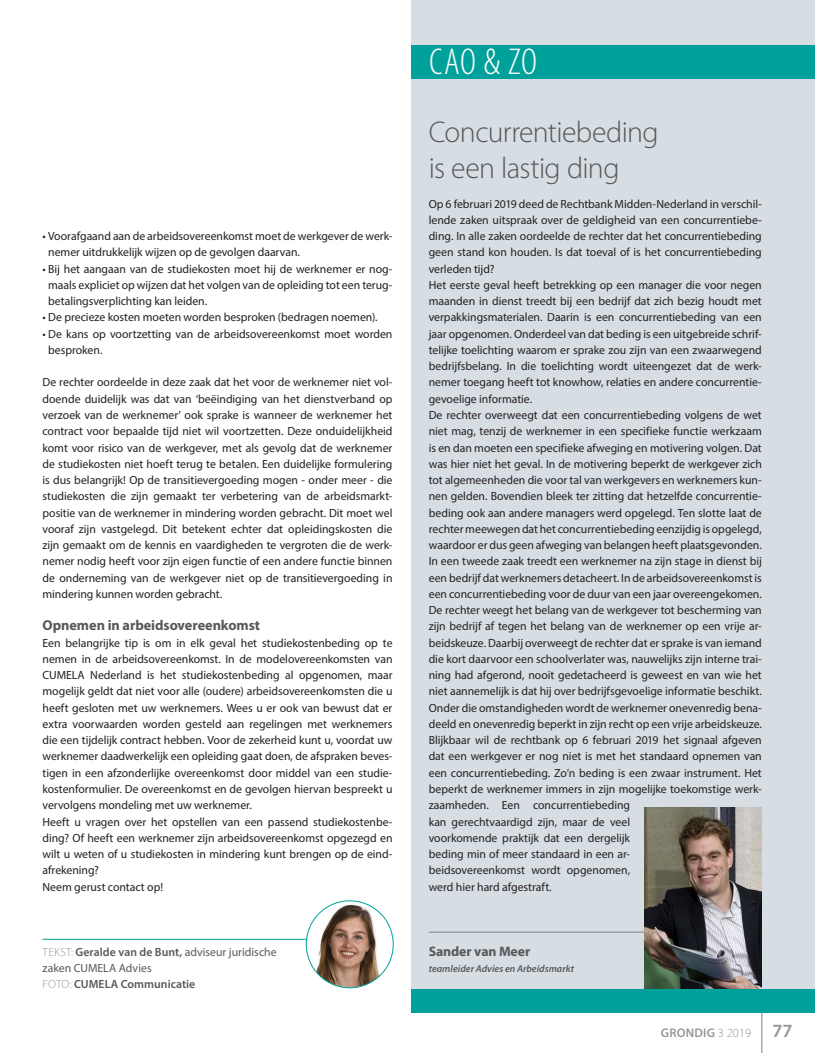
<style>
.page{position:relative;width:815px;height:1053px;background:#fff}
.page>*{position:absolute;margin:0;border:0;box-sizing:border-box;transform-origin:0 0}
.Gekruid{font:300 condensed 37.5px "Myriad Pro";color:#fff}
.Kop_column{font:300 30px "Myriad Pro";letter-spacing:-.02em;color:#57585a}
.Kopje{font:700 14.38px "Myriad Pro";letter-spacing:-.005em;color:#57585a}
.Naam_Columnist{font:700 13.75px "Myriad Pro";letter-spacing:-.005em;color:#57585a}
.t1{font:600 12.5px "Myriad Pro";letter-spacing:.02em;color:#939598}
.Platte_tekst{font:11.88px/16.2px "Myriad Pro";color:#231f20;text-align:justify}
.Platte_tekst-2{font:11.88px/16.2px "Myriad Pro";letter-spacing:.005em;color:#57585a}
.Platte_tekst-3{font:600 11.88px "Myriad Pro";letter-spacing:.005em;color:#57585a}
.Bedrijf_Columnist{font:italic 600 10px "Myriad Pro";letter-spacing:.005em;color:#57585a}
.s1{font-weight:300;color:#939598}
.s2{font-weight:600}
.s3{font-weight:300}
.s4{font-size:18.75px}
</style>
<div class="page">
<hr style="left:761px;top:1012px;width:1px;height:40px;background:#939598">
<hr style="left:43px;top:938px;width:266px;height:1px;background:#00a19a">
<img style="left:306px;top:900px;width:87px;height:87px;border-radius:43px">
<div style="left:411px;top:988px;width:404px;height:24px;background:#00a19a"></div>
<div style="left:411px;top:0;width:404px;height:988px;background:#d7dee3"></div>
<div style="left:411px;top:45px;width:404px;height:34px;background:#00a19a"></div>
<hr style="left:429px;top:931px;width:228px;height:1px;background:#939598">
<img style="left:644px;top:807px;width:117px;height:181px">
<p class="Platte_tekst" style="left:48px;top:228px;width:346px;text-indent:-6px">• Voorafgaand aan de arbeidsovereenkomst moet de werkgever de werk&shy;nemer uitdrukkelijk wijzen op de gevolgen daarvan.</p>
<p class="Platte_tekst" style="left:48px;top:260px;width:346px;text-indent:-6px">• Bij het aangaan van de studiekosten moet hij de werknemer er nog&shy;maals expliciet op wijzen dat het volgen van de opleiding tot een terug&shy;betalingsverplichting kan leiden.</p>
<p class="Platte_tekst" style="left:43px;top:309px;width:336px">• De precieze kosten moeten worden besproken (bedragen noemen).</p>
<p class="Platte_tekst" style="left:48px;top:325px;width:346px;text-indent:-6px">• De kans op voortzetting van de arbeidsovereenkomst moet worden besproken.</p>
<p class="Platte_tekst" style="left:43px;top:374px;width:352px">De rechter oordeelde in deze zaak dat het voor de werknemer niet vol&shy;doende duidelijk was dat van ‘beëindiging van het dienstverband op verzoek van de werknemer’ ook sprake is wanneer de werknemer het contract voor bepaalde tijd niet wil voortzetten. Deze onduidelijkheid komt voor risico van de werkgever, met als gevolg dat de werknemer de studiekosten niet hoeft terug te betalen. Een duidelijke formulering is dus belangrijk! Op de transitievergoeding mogen - onder meer - die studiekosten die zijn gemaakt ter verbetering van de arbeidsmarkt&shy;positie van de werknemer in mindering worden gebracht. Dit moet wel vooraf zijn vastgelegd. Dit betekent echter dat opleidingskosten die zijn gemaakt om de kennis en vaardigheden te vergroten die de werk&shy;nemer nodig heeft voor zijn eigen functie of een andere functie binnen de onderneming van de werkgever niet op de transitievergoeding in mindering kunnen worden gebracht.</p>
<p class="Kopje" style="left:43px;top:616px;width:219px">Opnemen in arbeidsovereenkomst</p>
<p class="Platte_tekst" style="left:43px;top:634px;width:352px">Een belangrijke tip is om in elk geval het studiekostenbeding op te nemen in de arbeidsovereenkomst. In de modelovereenkomsten van CUMELA Nederland is het studiekostenbeding al opgenomen, maar mogelijk geldt dat niet voor alle (oudere) arbeidsovereenkomsten die u heeft gesloten met uw werknemers. Wees u er ook van bewust dat er extra voorwaarden worden gesteld aan regelingen met werknemers die een tijdelijk contract hebben. Voor de zekerheid kunt u, voordat uw werknemer daadwerkelijk een opleiding gaat doen, de afspraken beves&shy;tigen in een afzonderlijke overeenkomst door middel van een studie&shy;kostenformulier. De overeenkomst en de gevolgen hiervan bespreekt u vervolgens mondeling met uw werknemer.</p>
<p class="Platte_tekst" style="left:43px;top:813px;width:352px">Heeft u vragen over het opstellen van een passend studiekostenbe&shy;ding? Of heeft een werknemer zijn arbeidsovereenkomst opgezegd en wilt u weten of u studiekosten in mindering kunt brengen op de eind&shy;afrekening?</p>
<p class="Platte_tekst" style="left:43px;top:878px;width:122px">Neem gerust contact op!</p>
<p class="Platte_tekst-2" style="left:43px;top:943px;width:236px"><span class="s1">TEKST:</span> <span class="s2">Geralde van de Bunt,</span> adviseur juridische zaken CUMELA Advies</p>
<p class="Platte_tekst-3" style="left:43px;top:976px;width:154px"><span class="s1">FOTO:</span> CUMELA Communicatie</p>
<p class="Gekruid" style="left:429px;top:40px;width:109px">CAO &amp; ZO</p>
<p class="Kop_column" style="left:429px;top:115px;width:231px">Concurrentiebeding</p>
<p class="Kop_column" style="left:429px;top:151px;width:192px">is een lastig ding</p>
<p class="Platte_tekst" style="left:429px;top:195px;width:335px">Op 6 februari 2019 deed de Rechtbank Midden-Nederland in verschil&shy;lende zaken uitspraak over de geldigheid van een concurrentiebe&shy;ding. In alle zaken oordeelde de rechter dat het concurrentiebeding geen stand kon houden. Is dat toeval of is het concurrentiebeding verleden tijd?</p>
<p class="Platte_tekst" style="left:429px;top:276px;width:335px">Het eerste geval heeft betrekking op een manager die voor negen maanden in dienst treedt bij een bedrijf dat zich bezig houdt met verpakkingsmaterialen. Daarin is een concurrentiebeding van een jaar opgenomen. Onderdeel van dat beding is een uitgebreide schrif&shy;telijke toelichting waarom er sprake zou zijn van een zwaarwegend bedrijfsbelang. In die toelichting wordt uiteengezet dat de werk&shy;nemer toegang heeft tot knowhow, relaties en andere concurrentie&shy;gevoelige informatie.</p>
<p class="Platte_tekst" style="left:429px;top:406px;width:335px">De rechter overweegt dat een concurrentiebeding volgens de wet niet mag, tenzij de werknemer in een specifieke functie werkzaam is en dan moeten een specifieke afweging en motivering volgen. Dat was hier niet het geval. In de motivering beperkt de werkgever zich tot algemeenheden die voor tal van werkgevers en werknemers kun&shy;nen gelden. Bovendien bleek ter zitting dat hetzelfde concurrentie&shy;beding ook aan andere managers werd opgelegd. Ten slotte laat de rechter meewegen dat het concurrentiebeding eenzijdig is opgelegd, waardoor er dus geen afweging van belangen heeft plaatsgevonden.</p>
<p class="Platte_tekst" style="left:429px;top:553px;width:335px">In een tweede zaak treedt een werknemer na zijn stage in dienst bij een bedrijf dat werknemers detacheert. In de arbeidsovereenkomst is een concurrentiebeding voor de duur van een jaar overeengekomen.<br>De rechter weegt het belang van de werkgever tot bescherming van zijn bedrijf af tegen het belang van de werknemer op een vrije ar&shy;beidskeuze. Daarbij overweegt de rechter dat er sprake is van iemand die kort daarvoor een schoolverlater was, nauwelijks zijn interne trai&shy;ning had afgerond, nooit gedetacheerd is geweest en van wie het niet aannemelijk is dat hij over bedrijfsgevoelige informatie beschikt.<br>Onder die omstandigheden wordt de werknemer onevenredig bena&shy;deeld en onevenredig beperkt in zijn recht op een vrije arbeidskeuze.</p>
<p class="Platte_tekst" style="left:429px;top:731px;width:335px;text-align:left">Blijkbaar wil de rechtbank op 6 februari 2019 het signaal afgeven dat een werkgever er nog niet is met het standaard opnemen van een concurrentiebeding. Zo’n beding is een zwaar instrument. Het beperkt de werknemer immers in zijn mogelijke toekomstige werk&shy;zaamheden. Een concurrentiebeding<br>kan gerechtvaardigd zijn, maar de veel<br>voorkomende praktijk dat een dergelijk<br>beding min of meer standaard in een ar-<br>beidsovereenkomst wordt opgenomen,<br>werd hier hard afgestraft.</p>
<p class="Naam_Columnist" style="left:429px;top:941px;width:103px">Sander van Meer</p>
<p class="Bedrijf_Columnist" style="left:429px;top:962px;width:147px">teamleider Advies en Arbeidsmarkt</p>
<p class="t1" style="left:661px;top:1024px;width:133px">GRONDIG <span class="s3">3 2019</span> <span class="s4">77</span></p>
</div>
